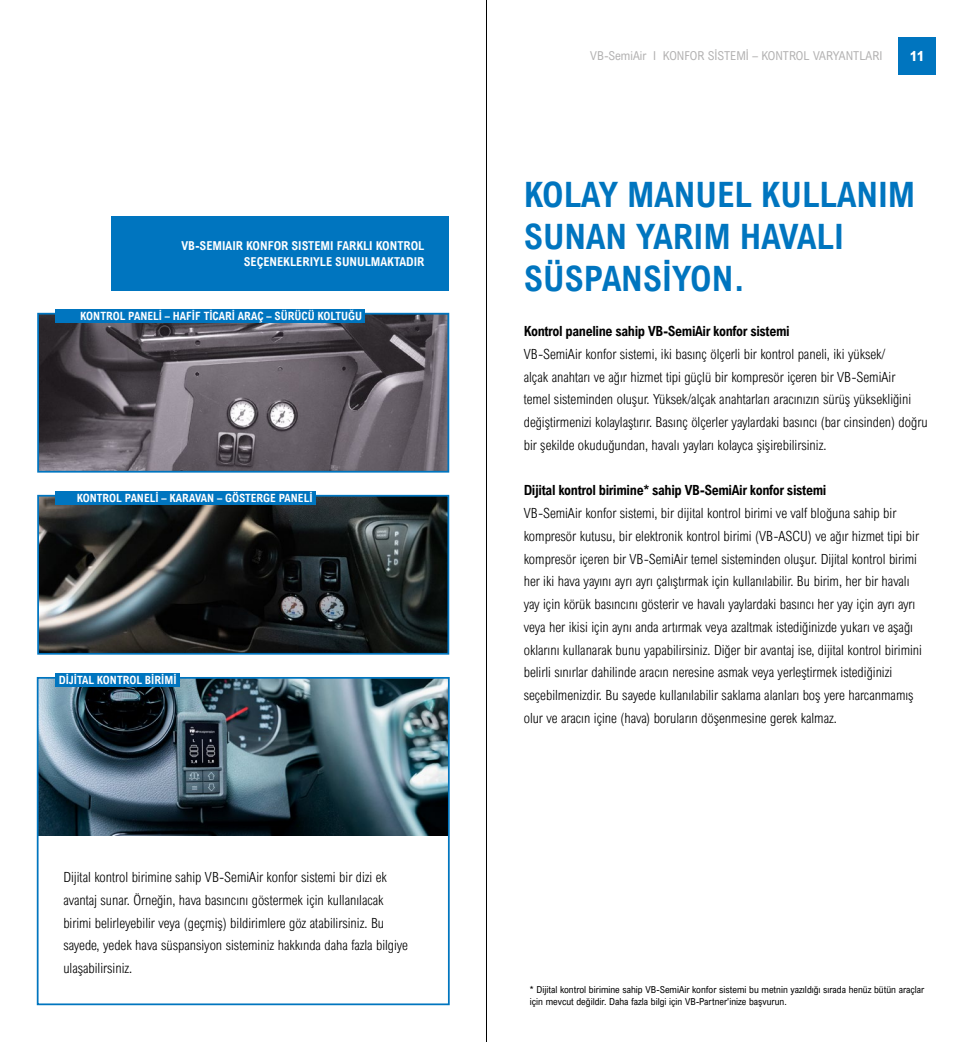
<style>
.page{position:relative;width:973px;height:1042px;background:#fff}
.page>*{position:absolute;margin:0;border:0;box-sizing:border-box;transform-origin:0 0}
.Titles_-_Blue{font:700 35px/42px "Arial Nova Cond";color:#0075bf}
.Body_text{font:300 14px/22.8px "Arial Nova Cond";color:#000}
.Text_block_-_Black_kopie{font:300 14px/22.8px "Arial Nova Cond";color:#000}
.Subtitle_-_black{font:700 14px "Arial Nova Cond";letter-spacing:-.025em;color:#000}
.t1{font:800 condensed 14px "Arial MT Std";color:#fff}
.Blue_block_text_-_White{font:700 12.25px/15.8px "Arial Nova Cond";color:#fff;text-align:right}
.Page_subject_-_Grey{font:12.25px "Arial Nova Cond";color:#b3b2b2}
.Blue_block_text_-_White_-_title{font:700 11.38px "Arial Nova Cond";color:#fff}
.Table_-_Titles_left_-_Black{font:9.62px/11.5px "Arial Nova Cond";color:#000}
</style>
<div class="page">
<div style="left:898px;top:37px;width:37px;height:37px;background:#0075bf"></div>
<img style="left:40px;top:680px;width:406px;height:156px">
<img style="left:40px;top:498px;width:406px;height:154px">
<div style="left:37px;top:495px;width:412px;height:160px;border:2px solid #0075bf"></div>
<img style="left:40px;top:316px;width:406px;height:154px">
<div style="left:37px;top:313px;width:412px;height:160px;border:2px solid #0075bf"></div>
<div style="left:112px;top:216px;width:337px;height:74px;background:#0075bf"></div>
<div style="left:37px;top:677px;width:412px;height:328px;border:2px solid #0075bf"></div>
<div style="left:55px;top:673px;width:125px;height:14px;background:#0075bf"></div>
<div style="left:55px;top:491px;width:260px;height:14px;background:#0075bf"></div>
<div style="left:55px;top:309px;width:310px;height:14px;background:#0075bf"></div>
<hr style="left:486px;top:0;width:1px;height:1042px;background:#000">
<p class="Blue_block_text_-_White" style="left:181px;top:237px;width:244px">VB-SEMIAIR KONFOR SISTEMI FARKLI KONTROL<br>SEÇENEKLERIYLE SUNULMAKTADIR</p>
<p class="Blue_block_text_-_White_-_title" style="left:80px;top:309px;width:283px">KONTROL PANELİ – HAFİF TİCARİ ARAÇ – SÜRÜCÜ KOLTUĞU</p>
<p class="Blue_block_text_-_White_-_title" style="left:77px;top:491px;width:235px">KONTROL PANELİ – KARAVAN – GÖSTERGE PANELİ</p>
<p class="Blue_block_text_-_White_-_title" style="left:59px;top:673px;width:117px">DİJİTAL KONTROL BİRİMİ</p>
<p class="Text_block_-_Black_kopie" style="left:63px;top:865px;width:346px">Dijital kontrol birimine sahip VB-SemiAir konfor sistemi bir dizi ek avantaj sunar. Örneğin, hava basıncını göstermek için kullanılacak birimi belirleyebilir veya (geçmiş) bildirimlere göz atabilirsiniz. Bu sayede, yedek hava süspansiyon sisteminiz hakkında daha fazla bilgiye ulaşabilirsiniz.</p>
<p class="Page_subject_-_Grey" style="left:590px;top:48px;width:293px">VB-SemiAir I KONFOR SİSTEMİ – KONTROL VARYANTLARI</p>
<p class="t1" style="left:909px;top:47px;width:15px">11</p>
<p class="Titles_-_Blue" style="left:523px;top:172px;width:393px">KOLAY MANUEL KULLANIM<br>SUNAN YARIM HAVALI<br>SÜSPANSİYON.</p>
<p class="Subtitle_-_black" style="left:523px;top:322px;width:267px">Kontrol paneline sahip VB-SemiAir konfor sistemi</p>
<p class="Body_text" style="left:523px;top:342px;width:405px">VB-SemiAir konfor sistemi, iki basınç ölçerli bir kontrol paneli, iki yüksek/<br>alçak anahtarı ve ağır hizmet tipi güçlü bir kompresör içeren bir VB-SemiAir<br>temel sisteminden oluşur. Yüksek/alçak anahtarları aracınızın sürüş yüksekliğini değiştirmenizi kolaylaştırır. Basınç ölçerler yaylardaki basıncı (bar cinsinden) doğru bir şekilde okuduğundan, havalı yayları kolayca şişirebilirsiniz.</p>
<p class="Subtitle_-_black" style="left:523px;top:482px;width:304px">Dijital kontrol birimine* sahip VB-SemiAir konfor sistemi</p>
<p class="Body_text" style="left:523px;top:501px;width:399px">VB-SemiAir konfor sistemi, bir dijital kontrol birimi ve valf bloğuna sahip bir kompresör kutusu, bir elektronik kontrol birimi (VB-ASCU) ve ağır hizmet tipi bir kompresör içeren bir VB-SemiAir temel sisteminden oluşur. Dijital kontrol birimi her iki hava yayını ayrı ayrı çalıştırmak için kullanılabilir. Bu birim, her bir havalı yay için körük basıncını gösterir ve havalı yaylardaki basıncı her yay için ayrı ayrı veya her ikisi için aynı anda artırmak veya azaltmak istediğinizde yukarı ve aşağı oklarını kullanarak bunu yapabilirsiniz. Diğer bir avantaj ise, dijital kontrol birimini belirli sınırlar dahilinde aracın neresine asmak veya yerleştirmek istediğinizi seçebilmenizdir. Bu sayede kullanılabilir saklama alanları boş yere harcanmamış olur ve aracın içine (hava) boruların döşenmesine gerek kalmaz.</p>
<p class="Table_-_Titles_left_-_Black" style="left:530px;top:984px;width:396px">* Dijital kontrol birimine sahip VB-SemiAir konfor sistemi bu metnin yazıldığı sırada henüz bütün araçlar için mevcut değildir. Daha fazla bilgi için VB-Partner'inize başvurun.</p>
</div>
